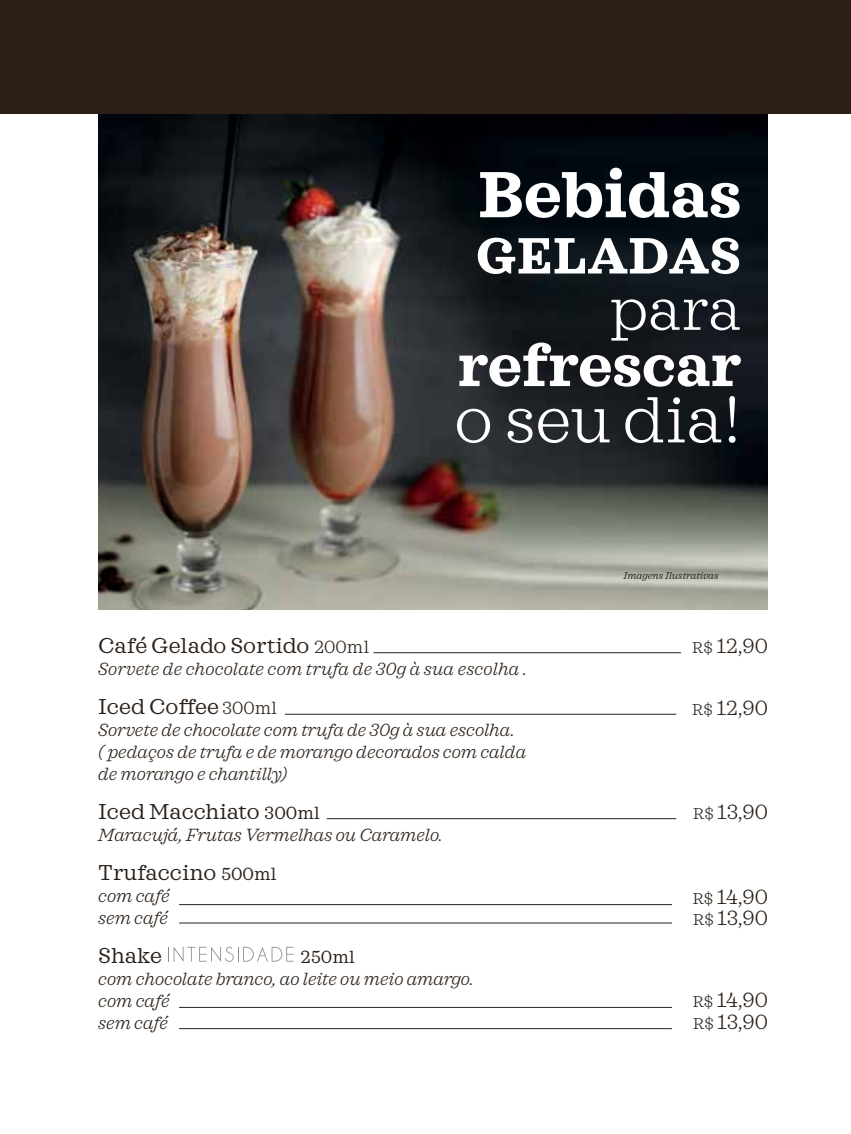
<style>
.page{position:relative;width:851px;height:1134px;background:#fff}
.page>*{position:absolute;margin:0;border:0;box-sizing:border-box;transform-origin:0 0}
.t1{font:300 66.4px "Sagona";color:#fff}
.t2{font:700 66.4px "Sagona";color:#fff}
.t3{font:700 60px "Sagona";color:#fff}
.t4{font:300 60px "Sagona";color:#fff}
.t5{font:700 52px "Sagona";letter-spacing:.01em;color:#fff}
.t6{font:22px "Sagona";color:#2a2018}
.t7{font:300 21px/20.4px "Sagona";color:#2a2018}
.t8{font:italic 300 18px/22px "Sagona";color:#2a2018}
.t9{font:18px "Sagona";color:#2a2018}
.t10{font:italic 10px "Sagona";color:#2a2018}
.s1{font-weight:300;font-size:18px}
.s2{font-size:18px}
.s3{font-size:16px}
</style>
<div class="page">
<img style="left:98px;top:113px;width:669px;height:496px">
<div style="left:0;top:0;width:850px;height:113px;background:#2a2018"></div>
<hr style="left:373px;top:652px;width:308px;height:1px;background:#2a2018">
<hr style="left:285px;top:714px;width:391px;height:1px;background:#2a2018">
<hr style="left:327px;top:818px;width:349px;height:1px;background:#2a2018">
<hr style="left:179px;top:904px;width:492px;height:1px;background:#2a2018">
<svg style="left:168px;top:946px;width:125px;height:16px"></svg>
<hr style="left:179px;top:922px;width:492px;height:1px;background:#2a2018">
<hr style="left:179px;top:1007px;width:492px;height:1px;background:#2a2018">
<hr style="left:179px;top:1028px;width:492px;height:1px;background:#2a2018">
<h1 class="t2" style="left:478px;top:153px;width:264px">Bebidas</h1>
<h3 class="t5" style="left:475px;top:223px;width:267px">GELADAS</h3>
<h2 class="t4" style="left:608px;top:274px;width:134px">para</h2>
<h2 class="t3" style="left:457px;top:328px;width:285px">refrescar</h2>
<h1 class="t1" style="left:454px;top:381px;width:288px">o seu dia!</h1>
<p class="t6" style="left:98px;top:632px;width:272px">Café Gelado Sortido <span class="s1">200ml</span></p>
<p class="t8" style="left:98px;top:657px;width:430px">Sorvete de chocolate com trufa de 30g à sua escolha .</p>
<p class="t6" style="left:98px;top:693px;width:180px">Iced Coffee <span class="s1">300ml</span></p>
<p class="t8" style="left:98px;top:718px;width:429px">Sorvete de chocolate com trufa de 30g à sua escolha.<br>( pedaços de trufa e de morango decorados com calda de morango e chantilly)</p>
<p class="t6" style="left:98px;top:798px;width:223px">Iced Macchiato <span class="s2">300ml</span></p>
<p class="t8" style="left:98px;top:823px;width:346px">Maracujá, Frutas Vermelhas ou Caramelo.</p>
<p class="t6" style="left:98px;top:859px;width:180px">Trufaccino <span class="s2">500ml</span></p>
<p class="t8" style="left:98px;top:884px;width:73px">com café sem café</p>
<p class="t6" style="left:98px;top:942px;width:65px">Shake</p>
<p class="t9" style="left:300px;top:946px;width:56px">250ml</p>
<p class="t8" style="left:98px;top:967px;width:377px">com chocolate branco, ao leite ou meio amargo. com café<br>sem café</p>
<p class="t10" style="left:623px;top:569px;width:97px">Imagens Ilustrativas</p>
<p class="t7" style="left:692px;top:636px;width:77px"><span class="s3">R$</span> 12,90</p>
<p class="t7" style="left:692px;top:698px;width:77px"><span class="s3">R$</span> 12,90</p>
<p class="t7" style="left:693px;top:802px;width:76px"><span class="s3">R$</span> 13,90</p>
<p class="t7" style="left:692px;top:887px;width:77px"><span class="s3">R$</span> 14,90<br><span class="s3">R$</span> 13,90</p>
<p class="t7" style="left:692px;top:989px;width:77px;line-height:21.8px"><span class="s3">R$</span> 14,90<br><span class="s3">R$</span> 13,90</p>
</div>
